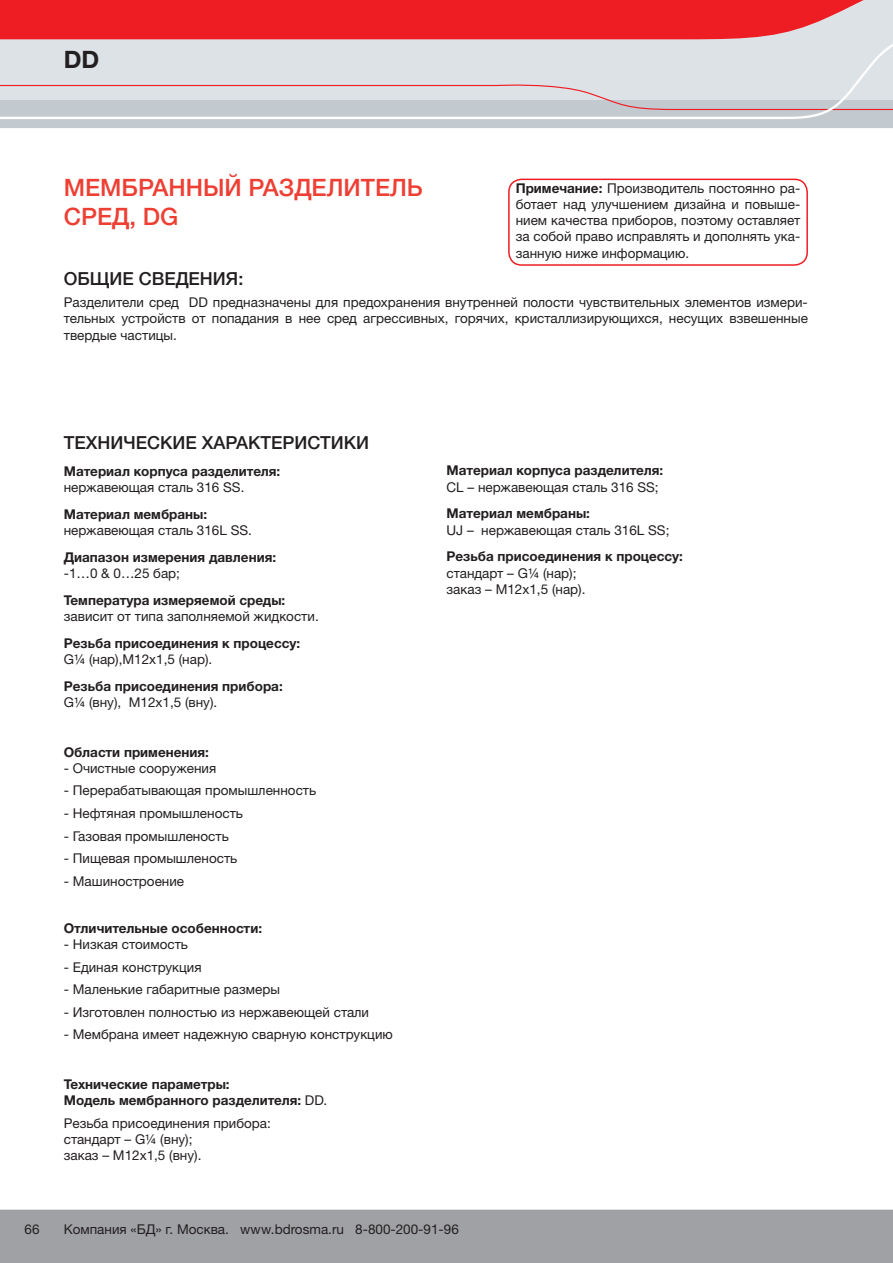
<style>
.page{position:relative;width:893px;height:1263px;background:#fff}
.page>*{position:absolute;margin:0;border:0;box-sizing:border-box;transform-origin:0 0}
.t1{font:500 24px/28.8px "Helvetica Neue LTW1 G";color:#ee3f34}
.t2{font:700 24px "Helvetica Neue LTW1 G";color:#231f20}
.t3{font:500 18px "Helvetica Neue LTW1 G";color:#231f20}
.t4{font:13.5px/16.2px "Helvetica Neue LTW1 G";color:#231f20}
.t5{font:700 13.5px/16.2px "Helvetica Neue LTW1 G";color:#231f20}
.s1{font-weight:700}
.s2{font-weight:400}
</style>
<div class="page">
<div style="left:0;top:0;width:893px;height:23px;background:#ee1d23"></div>
<div style="left:0;top:120px;width:893px;height:8px;background:#c2cad0"></div>
<svg style="left:0;top:23px;width:893px;height:97px;background:#dbbec3"></svg>
<div style="left:0;top:1209px;width:893px;height:54px;background:#a0a1a5"></div>
<div style="left:508px;top:179px;width:300px;height:87px;border:2px solid #ee1d23;border-radius:13px"></div>
<h1 class="t2" style="left:64px;top:45px;width:37px">DD</h1>
<h1 class="t1" style="left:64px;top:173px;width:361px">МЕМБРАННЫЙ РАЗДЕЛИТЕЛЬ<br>СРЕД, DG</h1>
<p class="t4" style="left:516px;top:180px;width:286px;text-align:justify"><span class="s1">Примечание:</span> Производитель постоянно ра&shy;ботает над улучшением дизайна и повыше&shy;нием качества приборов, поэтому оставляет за собой право исправлять и дополнять ука&shy;занную ниже информацию.</p>
<h2 class="t3" style="left:64px;top:267px;width:181px">ОБЩИЕ СВЕДЕНИЯ:</h2>
<p class="t4" style="left:64px;top:294px;width:746px;text-align:justify">Разделители сред DD предназначены для предохранения внутренней полости чувствительных элементов измери&shy;тельных устройств от попадания в нее сред агрессивных, горячих, кристаллизирующихся, несущих взвешенные твердые частицы.</p>
<h2 class="t3" style="left:64px;top:432px;width:307px">ТЕХНИЧЕСКИЕ ХАРАКТЕРИСТИКИ</h2>
<p class="t5" style="left:64px;top:463px;width:218px">Материал корпуса разделителя:</p>
<p class="t4" style="left:64px;top:479px;width:182px">нержавеющая сталь 316 SS.</p>
<p class="t5" style="left:64px;top:506px;width:145px">Материал мембраны:</p>
<p class="t4" style="left:64px;top:522px;width:190px">нержавеющая сталь 316L SS.</p>
<p class="t5" style="left:64px;top:549px;width:214px">Диапазон измерения давления:</p>
<p class="t4" style="left:64px;top:565px;width:118px">-1…0 &amp; 0…25 бар;</p>
<p class="t5" style="left:64px;top:592px;width:223px">Температура измеряемой среды:</p>
<p class="t4" style="left:64px;top:608px;width:257px">зависит от типа заполняемой жидкости.</p>
<p class="t5" style="left:64px;top:635px;width:238px">Резьба присоединения к процессу:</p>
<p class="t4" style="left:64px;top:651px;width:150px">G¼ (нар),М12х1,5 (нар).</p>
<p class="t5" style="left:64px;top:678px;width:220px">Резьба присоединения прибора:</p>
<p class="t4" style="left:64px;top:694px;width:155px">G¼ (вну), М12х1,5 (вну).</p>
<p class="t5" style="left:64px;top:744px;width:147px">Области применения:</p>
<p class="t4" style="left:64px;top:760px;width:154px">- Очистные сооружения</p>
<p class="t4" style="left:64px;top:782px;width:254px">- Перерабатывающая промышленность</p>
<p class="t4" style="left:64px;top:805px;width:181px">- Нефтяная промышленость</p>
<p class="t4" style="left:64px;top:827px;width:167px">- Газовая промышленость</p>
<p class="t4" style="left:64px;top:850px;width:175px">- Пищевая промышленость</p>
<p class="t4" style="left:64px;top:873px;width:122px">- Машиностроение</p>
<p class="t5" style="left:64px;top:920px;width:200px">Отличительные особенности:</p>
<p class="t4" style="left:64px;top:936px;width:126px">- Низкая стоимость</p>
<p class="t4" style="left:64px;top:959px;width:139px">- Единая конструкция</p>
<p class="t4" style="left:64px;top:981px;width:218px">- Маленькие габаритные размеры</p>
<p class="t4" style="left:64px;top:1004px;width:307px">- Изготовлен полностью из нержавеющей стали</p>
<p class="t4" style="left:64px;top:1026px;width:331px">- Мембрана имеет надежную сварную конструкцию</p>
<p class="t5" style="left:64px;top:1076px;width:265px">Технические параметры:<br>Модель мембранного разделителя: <span class="s2">DD.</span></p>
<p class="t4" style="left:64px;top:1115px;width:209px">Резьба присоединения прибора: стандарт – G¼ (вну);<br>заказ – М12х1,5 (вну).</p>
<p class="t5" style="left:446px;top:462px;width:218px">Материал корпуса разделителя:</p>
<p class="t4" style="left:446px;top:479px;width:214px">CL – нержавеющая сталь 316 SS;</p>
<p class="t5" style="left:446px;top:505px;width:145px">Материал мембраны:</p>
<p class="t4" style="left:446px;top:522px;width:224px">UJ – нержавеющая сталь 316L SS;</p>
<p class="t5" style="left:446px;top:548px;width:238px">Резьба присоединения к процессу:</p>
<p class="t4" style="left:446px;top:565px;width:140px">стандарт – G¼ (нар); заказ – М12х1,5 (нар).</p>
<p class="t4" style="left:25px;top:1221px;width:17px">66</p>
<p class="t4" style="left:64px;top:1221px;width:397px">Компания «БД» г. Москва. www.bdrosma.ru 8-800-200-91-96</p>
</div>
